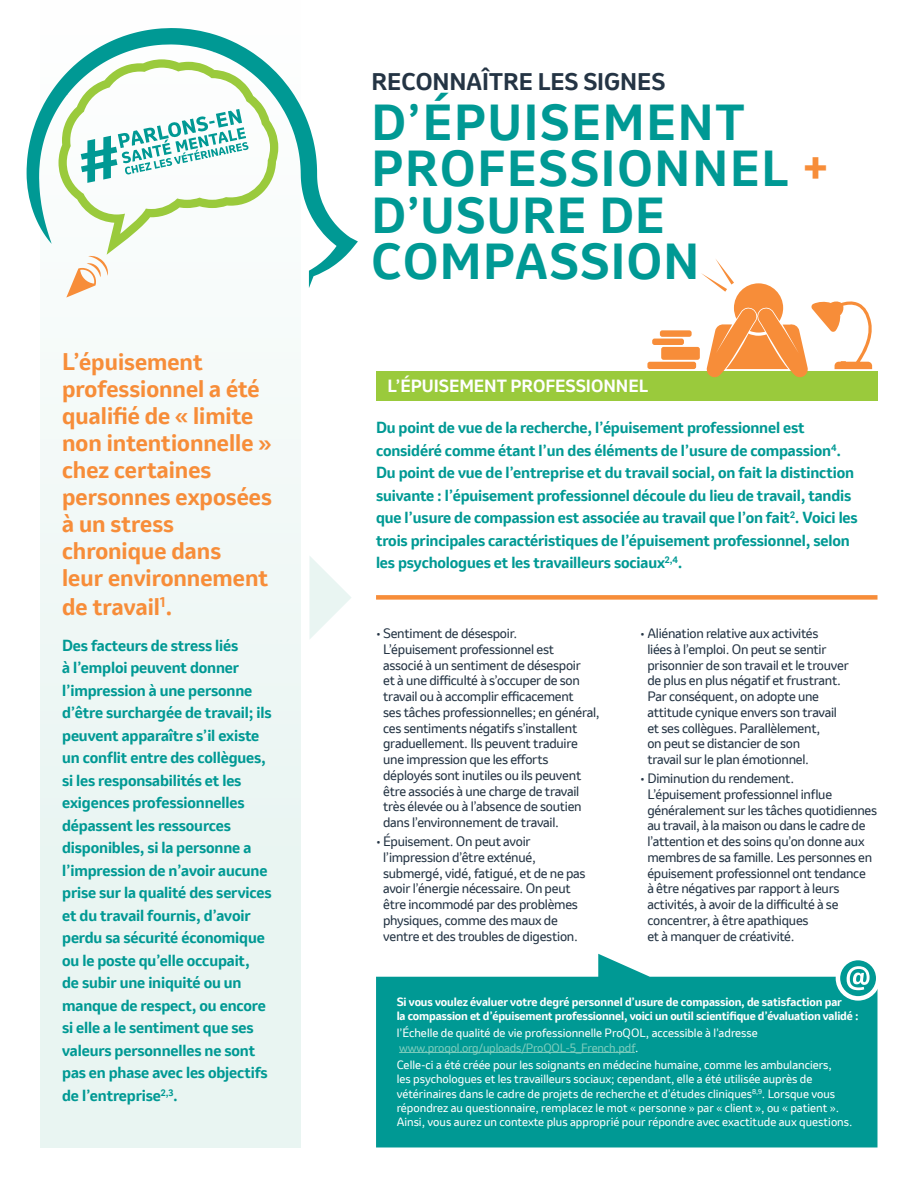
<style>
.page{position:relative;width:918px;height:1188px;background:#fff}
.page>*{position:absolute;margin:0;border:0;box-sizing:border-box;transform-origin:0 0}
.t1{font:700 47.25px/46.5px "Invention";letter-spacing:.04em;color:#009994}
.t2{font:700 22.5px/27.2px "Invention";color:#f78d39}
.t3{font:700 22.5px "Invention";color:#243444}
.t4{font:700 16.5px "Invention";color:#fff}
.t5{font:700 15px/22.5px "Invention";letter-spacing:-.01em;color:#009994}
.t6{font:12.75px/15.8px "Invention";letter-spacing:-.02em;color:#243444}
.t7{font:11.25px/14.2px "Invention";color:#fff}
.t8{font:700 11.25px/14.2px "Invention";letter-spacing:-.015em;color:#fff}
.s1{color:#f78d39}
.s2{color:#7cccbd}
</style>
<div class="page">
<div style="left:40px;top:0;width:262px;height:1148px;background:#e9f5f2"></div>
<svg style="left:376px;top:954px;width:501px;height:193px;background:#1ba39f"></svg>
<hr style="left:399px;top:1052px;width:236px;height:1px;background:#7cccbd">
<svg style="left:838px;top:958px;width:40px;height:40px"></svg>
<svg style="left:847px;top:966px;width:23px;height:24px"></svg>
<div style="left:836px;top:956px;width:44px;height:45px;border:4px solid #fff;border-radius:50%"></div>
<svg style="left:309px;top:556px;width:42px;height:83px"></svg>
<div style="left:376px;top:371px;width:502px;height:29px;background:#9aca3c"></div>
<div style="left:647px;top:362px;width:49px;height:7px;background:#f78d39;border-radius:2px"></div>
<div style="left:661px;top:347px;width:39px;height:13px;background:#f78d39;border-radius:2px"></div>
<div style="left:652px;top:339px;width:32px;height:6px;background:#f78d39;border-radius:2px"></div>
<div style="left:660px;top:330px;width:32px;height:7px;background:#f78d39;border-radius:2px"></div>
<svg style="left:701px;top:259px;width:172px;height:118px"></svg>
<div style="left:376px;top:595px;width:501px;height:5px;background:#f78d39"></div>
<svg style="left:27px;top:28px;width:331px;height:260px"></svg>
<svg style="left:59px;top:59px;width:219px;height:239px"></svg>
<h2 class="t2" style="left:62px;top:348px;width:211px">L’épuisement professionnel a été qualifié de « limite non intentionnelle » chez certaines personnes exposées à un stress chronique dans<br>leur environnement de travail<sup>1</sup>.</h2>
<p class="t5" style="left:62px;top:634px;width:211px">Des facteurs de stress liés<br>à l’emploi peuvent donner l’impression à une personne d’être surchargée de travail; ils peuvent apparaître s’il existe un conflit entre des collègues, si les responsabilités et les exigences professionnelles dépassent les ressources disponibles, si la personne a l’impression de n’avoir aucune prise sur la qualité des services et du travail fournis, d’avoir perdu sa sécurité économique ou le poste qu’elle occupait,<br>de subir une iniquité ou un manque de respect, ou encore si elle a le sentiment que ses valeurs personnelles ne sont pas en phase avec les objectifs de l’entreprise<sup>2,3</sup>.</p>
<h2 class="t3" style="left:372px;top:66px;width:295px">RECONNAÎTRE LES SIGNES</h2>
<h1 class="t1" style="left:372px;top:99px;width:461px">D’ÉPUISEMENT<br>PROFESSIONNEL <span class="s1">+<br></span>D’USURE DE<br>COMPASSION</h1>
<p class="t4" style="left:388px;top:374px;width:262px">L’ÉPUISEMENT PROFESSIONNEL</p>
<p class="t5" style="left:376px;top:416px;width:483px">Du point de vue de la recherche, l’épuisement professionnel est considéré comme étant l’un des éléments de l’usure de compassion<sup>4</sup>.<br>Du point de vue de l’entreprise et du travail social, on fait la distinction suivante : l’épuisement professionnel découle du lieu de travail, tandis que l’usure de compassion est associée au travail que l’on fait<sup>2</sup>. Voici les trois principales caractéristiques de l’épuisement professionnel, selon les psychologues et les travailleurs sociaux<sup>2,4</sup>.</p>
<p class="t6" style="left:383px;top:626px;width:218px;text-indent:-7px">• Sentiment de désespoir.<br>L’épuisement professionnel est<br>associé à un sentiment de désespoir<br>et à une difficulté à s’occuper de son travail ou à accomplir efficacement<br>ses tâches professionnelles; en général, ces sentiments négatifs s’installent graduellement. Ils peuvent traduire une impression que les efforts déployés sont inutiles ou ils peuvent être associés à une charge de travail très élevée ou à l’absence de soutien dans l’environnement de travail.</p>
<p class="t6" style="left:383px;top:833px;width:204px;text-indent:-7px">• Épuisement. On peut avoir l’impression d’être exténué, submergé, vidé, fatigué, et de ne pas avoir l’énergie nécessaire. On peut être incommodé par des problèmes physiques, comme des maux de ventre et des troubles de digestion.</p>
<p class="t6" style="left:647px;top:625px;width:203px;text-indent:-7px">• Aliénation relative aux activités<br>liées à l’emploi. On peut se sentir prisonnier de son travail et le trouver de plus en plus négatif et frustrant.<br>Par conséquent, on adopte une attitude cynique envers son travail et ses collègues. Parallèlement,<br>on peut se distancier de son<br>travail sur le plan émotionnel.</p>
<p class="t6" style="left:647px;top:770px;width:231px;text-indent:-7px">• Diminution du rendement.<br>L’épuisement professionnel influe généralement sur les tâches quotidiennes au travail, à la maison ou dans le cadre de l’attention et des soins qu’on donne aux membres de sa famille. Les personnes en épuisement professionnel ont tendance<br>à être négatives par rapport à leurs activités, à avoir de la difficulté à se concentrer, à être apathiques<br>et à manquer de créativité.</p>
<p class="t8" style="left:397px;top:994px;width:463px">Si vous voulez évaluer votre degré personnel d’usure de compassion, de satisfaction par<br>la compassion et d’épuisement professionnel, voici un outil scientifique d’évaluation validé :</p>
<p class="t7" style="left:397px;top:1026px;width:363px">l’Échelle de qualité de vie professionnelle ProQOL, accessible à l’adresse <span class="s2">www.proqol.org/uploads/ProQOL-5_French.pdf</span>.</p>
<p class="t7" style="left:397px;top:1058px;width:457px">Celle-ci a été créée pour les soignants en médecine humaine, comme les ambulanciers,<br>les psychologues et les travailleurs sociaux; cependant, elle a été utilisée auprès de vétérinaires dans le cadre de projets de recherche et d’études cliniques<sup>8,9</sup>. Lorsque vous répondrez au questionnaire, remplacez le mot « personne » par « client », ou « patient ».<br>Ainsi, vous aurez un contexte plus approprié pour répondre avec exactitude aux questions.</p>
</div>
